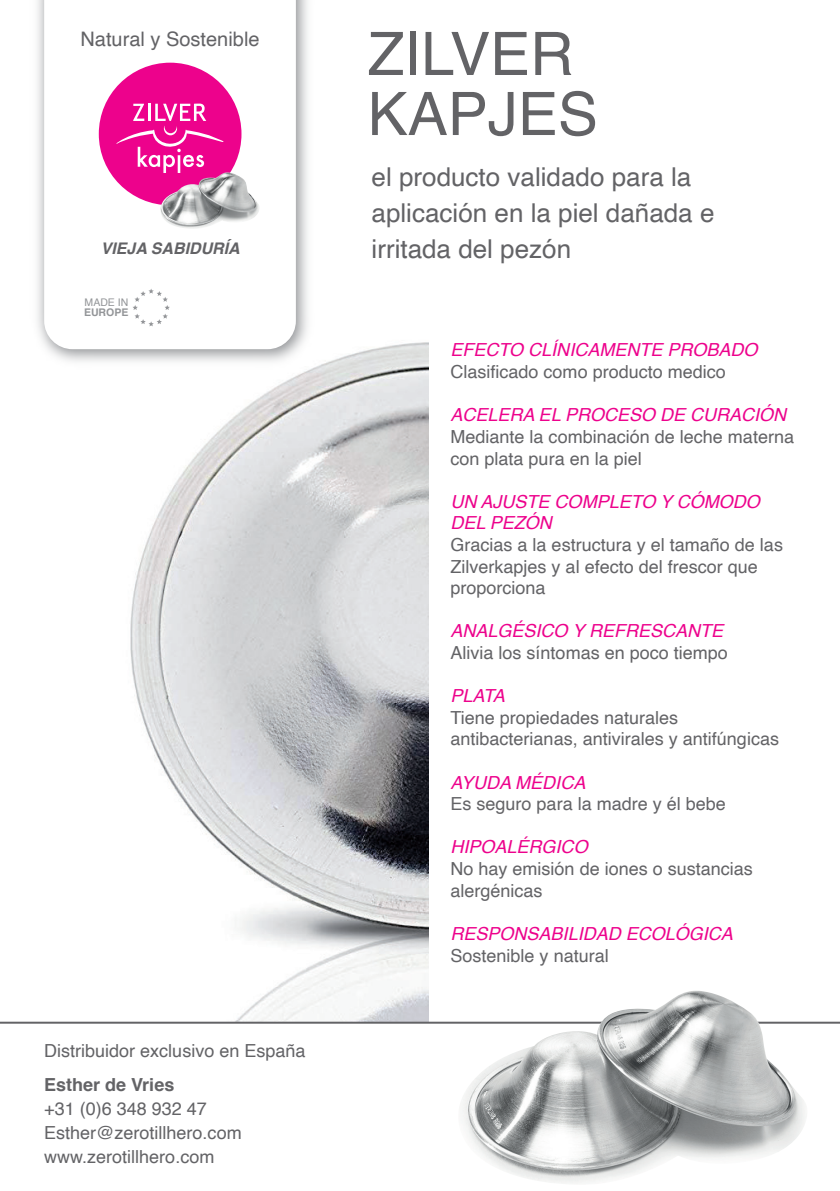
<style>
.page{position:relative;width:840px;height:1191px;background:#fff}
.page>*{position:absolute;margin:0;border:0;box-sizing:border-box;transform-origin:0 0}
.t1{font:60px/60px "Helvetica";color:#636366}
.t2{font:26px/36px "Helvetica";color:#636366}
.t3{font:20px "Helvetica";color:#636366}
.t4{font:18px/21.6px "Helvetica";color:#636366}
.t5{font:italic 18px/21.6px "Helvetica";color:#ed028c}
.t6{font:700 18px "Helvetica";color:#636366}
.t7{font:italic 700 16px "Helvetica";color:#636366}
.t8{font:10.4px "Helvetica";color:#939598}
.t9{font:700 10.4px "Helvetica";color:#939598}
</style>
<div class="page">
<img style="left:130px;top:342px;width:298px;height:679px">
<hr style="left:0;top:1021px;width:839px;height:2px;background:#636366">
<img style="left:37px;top:0;width:280px;height:369px">
<svg style="left:44px;top:0;width:252px;height:349px"></svg>
<svg style="left:132px;top:288px;width:38px;height:38px"></svg>
<div style="left:99px;top:63px;width:142px;height:142px;background:#ed028c;border-radius:50%"></div>
<svg style="left:116px;top:104px;width:108px;height:68px"></svg>
<img style="left:452px;top:990px;width:356px;height:194px">
<img style="left:158px;top:172px;width:102px;height:57px">
<p class="t3" style="left:80px;top:23px;width:180px">Natural y Sostenible</p>
<p class="t7" style="left:101px;top:235px;width:140px">VIEJA SABIDURÍA</p>
<p class="t8" style="left:85px;top:294px;width:45px">MADE IN</p>
<p class="t9" style="left:84px;top:304px;width:46px">EUROPE</p>
<p class="t4" style="left:44px;top:1041px;width:263px">Distribuidor exclusivo en España</p>
<p class="t6" style="left:44px;top:1070px;width:132px">Esther de Vries</p>
<p class="t4" style="left:44px;top:1097px;width:199px;line-height:24px">+31 (0)6 348 932 47<br>Esther@zerotillhero.com www.zerotillhero.com</p>
<h1 class="t1" style="left:367px;top:26px;width:232px">ZILVER<br>KAPJES</h1>
<h2 class="t2" style="left:371px;top:160px;width:344px">el producto validado para la aplicación en la piel dañada e irritada del pezón</h2>
<p class="t5" style="left:450px;top:340px;width:308px">EFECTO CLÍNICAMENTE PROBADO</p>
<p class="t4" style="left:450px;top:361px;width:277px">Clasificado como producto medico</p>
<p class="t5" style="left:450px;top:404px;width:337px">ACELERA EL PROCESO DE CURACIÓN</p>
<p class="t4" style="left:450px;top:426px;width:345px">Mediante la combinación de leche materna con plata pura en la piel</p>
<p class="t5" style="left:450px;top:491px;width:311px">UN AJUSTE COMPLETO Y CÓMODO<br>DEL PEZÓN</p>
<p class="t4" style="left:450px;top:534px;width:334px">Gracias a la estructura y el tamaño de las<br>Zilverkapjes y al efecto del frescor que proporciona</p>
<p class="t5" style="left:450px;top:620px;width:274px">ANALGÉSICO Y REFRESCANTE</p>
<p class="t4" style="left:450px;top:642px;width:279px">Alivia los síntomas en poco tiempo</p>
<p class="t5" style="left:450px;top:685px;width:56px">PLATA</p>
<p class="t4" style="left:450px;top:707px;width:330px">Tiene propiedades naturales antibacterianas, antivirales y antifúngicas</p>
<p class="t5" style="left:450px;top:772px;width:136px">AYUDA MÉDICA</p>
<p class="t4" style="left:450px;top:793px;width:277px">Es seguro para la madre y él bebe</p>
<p class="t5" style="left:450px;top:836px;width:139px">HIPOALÉRGICO</p>
<p class="t4" style="left:450px;top:858px;width:304px">No hay emisión de iones o sustancias alergénicas</p>
<p class="t5" style="left:450px;top:923px;width:284px">RESPONSABILIDAD ECOLÓGICA</p>
<p class="t4" style="left:450px;top:945px;width:160px">Sostenible y natural</p>
</div>
